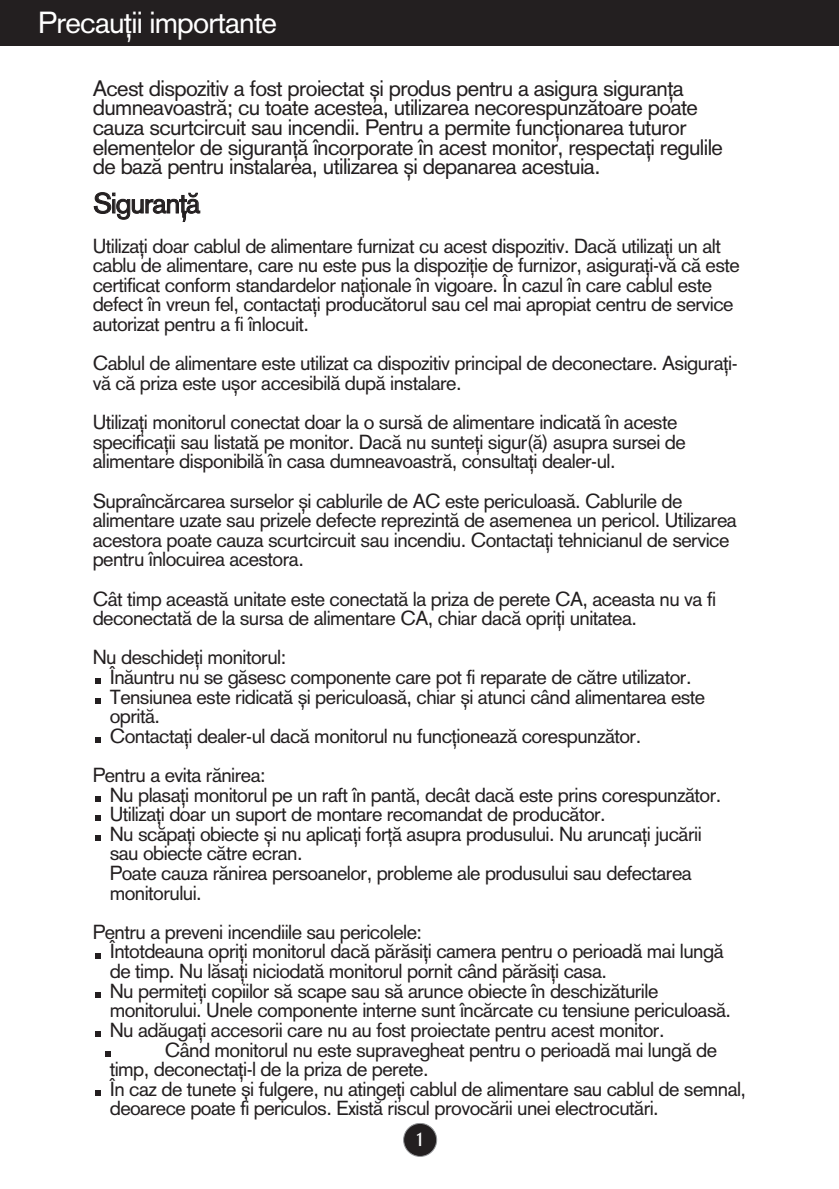
<style>
.page{position:relative;width:839px;height:1189px;background:#fff}
.page>*{position:absolute;margin:0;border:0;box-sizing:border-box;transform-origin:0 0}
.t1{font:30px "Akzid Gro Rom East";letter-spacing:-.03em;color:#fff}
.t2{font:28px "Akzid Gro Rom East";letter-spacing:-.03em;color:#231f20}
.t3{font:22px/19.6px "Akzid Gro Rom East";letter-spacing:-.03em;color:#231f20}
.t4{font:20px/19.6px "Akzid Gro Rom East";letter-spacing:-.03em;color:#231f20}
.t5{font:700 20px "Optima";color:#fff;scale:.7 1}
</style>
<div class="page">
<div style="left:403px;top:1123px;width:33px;height:33px;background:#231f20;border-radius:50%"></div>
<div style="left:403px;top:1123px;width:34px;height:34px;border:2px solid #939598;border-radius:50%"></div>
<svg style="left:95px;top:1090px;width:5px;height:5px"></svg>
<svg style="left:105px;top:1051px;width:5px;height:5px"></svg>
<svg style="left:95px;top:1031px;width:5px;height:6px"></svg>
<svg style="left:95px;top:992px;width:5px;height:5px"></svg>
<svg style="left:95px;top:953px;width:5px;height:5px"></svg>
<svg style="left:95px;top:835px;width:5px;height:6px"></svg>
<svg style="left:95px;top:815px;width:5px;height:6px"></svg>
<svg style="left:95px;top:796px;width:5px;height:5px"></svg>
<svg style="left:95px;top:737px;width:5px;height:6px"></svg>
<svg style="left:95px;top:698px;width:5px;height:5px"></svg>
<svg style="left:95px;top:678px;width:5px;height:6px"></svg>
<div style="left:0;top:0;width:839px;height:45px;background:#231f20"></div>
<h1 class="t1" style="left:38px;top:12px;width:240px">Precau˛ii importante</h1>
<p class="t3" style="left:93px;top:81px;width:631px">Acest dispozitiv a fost proiectat ∫i produs pentru a asigura siguran˛a dumneavoastr„; cu toate acestea, utilizarea necorespunz„toare poate cauza scurtcircuit sau incendii. Pentru a permite func˛ionarea tuturor elementelor de siguran˛„ Óncorporate Ón acest monitor, respecta˛i regulile de baz„ pentru instalarea, utilizarea ∫i depanarea acestuia.</p>
<h2 class="t2" style="left:93px;top:193px;width:109px">Siguran˛„</h2>
<p class="t4" style="left:93px;top:238px;width:648px">Utiliza˛i doar cablul de alimentare furnizat cu acest dispozitiv. Dac„ utiliza˛i un alt cablu de alimentare, care nu este pus la dispozi˛ie de furnizor, asigura˛i-v„ c„ este certificat conform standardelor na˛ionale Ón vigoare. Œn cazul Ón care cablul este defect Ón vreun fel, contacta˛i produc„torul sau cel mai apropiat centru de service autorizat pentru a fi Ónlocuit.</p>
<p class="t4" style="left:93px;top:356px;width:646px">Cablul de alimentare este utilizat ca dispozitiv principal de deconectare. Asigura˛i&shy;v„ c„ priza este u∫or accesibil„ dup„ instalare.</p>
<p class="t4" style="left:93px;top:414px;width:594px">Utiliza˛i monitorul conectat doar la o surs„ de alimentare indicat„ Ón aceste specifica˛ii sau listat„ pe monitor. Dac„ nu sunte˛i sigur(„) asupra sursei de alimentare disponibil„ Ón casa dumneavoastr„, consulta˛i dealer-ul.</p>
<p class="t4" style="left:93px;top:493px;width:645px">SupraÓnc„rcarea surselor ∫i cablurile de AC este periculoas„. Cablurile de alimentare uzate sau prizele defecte reprezint„ de asemenea un pericol. Utilizarea acestora poate cauza scurtcircuit sau incendiu. Contacta˛i tehnicianul de service pentru Ónlocuirea acestora.</p>
<p class="t4" style="left:93px;top:591px;width:625px">C‚t timp aceast„ unitate este conectat„ la priza de perete CA, aceasta nu va fi deconectat„ de la sursa de alimentare CA, chiar dac„ opri˛i unitatea.</p>
<p class="t4" style="left:110px;top:650px;width:597px;text-indent:-17px">Nu deschide˛i monitorul:<br>Œn„untru nu se g„sesc componente care pot fi reparate de c„tre utilizator.<br>Tensiunea este ridicat„ ∫i periculoas„, chiar ∫i atunci c‚nd alimentarea este oprit„.<br>Contacta˛i dealer-ul dac„ monitorul nu func˛ioneaz„ corespunz„tor.</p>
<p class="t4" style="left:110px;top:767px;width:613px;text-indent:-17px">Pentru a evita r„nirea:<br>Nu plasa˛i monitorul pe un raft Ón pant„, dec‚t dac„ este prins corespunz„tor.<br>Utiliza˛i doar un suport de montare recomandat de produc„tor.<br>Nu sc„pa˛i obiecte ∫i nu aplica˛i for˛„ asupra produsului. Nu arunca˛i juc„rii sau obiecte c„tre ecran.<br>Poate cauza r„nirea persoanelor, probleme ale produsului sau defectarea monitorului.</p>
<p class="t4" style="left:110px;top:924px;width:623px;text-indent:-17px">Pentru a preveni incendiile sau pericolele:<br>Œntotdeauna opri˛i monitorul dac„ p„r„si˛i camera pentru o perioad„ mai lung„ de timp. Nu l„sa˛i niciodat„ monitorul pornit c‚nd p„r„si˛i casa.<br>Nu permite˛i copiilor s„ scape sau s„ arunce obiecte Ón deschiz„turile monitorului. Unele componente interne sunt Ónc„rcate cu tensiune periculoas„.<br>Nu ad„uga˛i accesorii care nu au fost proiectate pentru acest monitor.</p>
<p class="t4" style="left:110px;top:1042px;width:638px;text-indent:55px">C‚nd monitorul nu este supravegheat pentru o perioad„ mai lung„ de timp, deconecta˛i-l de la priza de perete.<br>Œn caz de tunete ∫i fulgere, nu atinge˛i cablul de alimentare sau cablul de semnal, deoarece poate fi periculos. Exist„ riscul provoc„rii unei electrocut„ri.</p>
<p class="t5" style="left:416px;top:1131px;width:13px">1</p>
</div>
